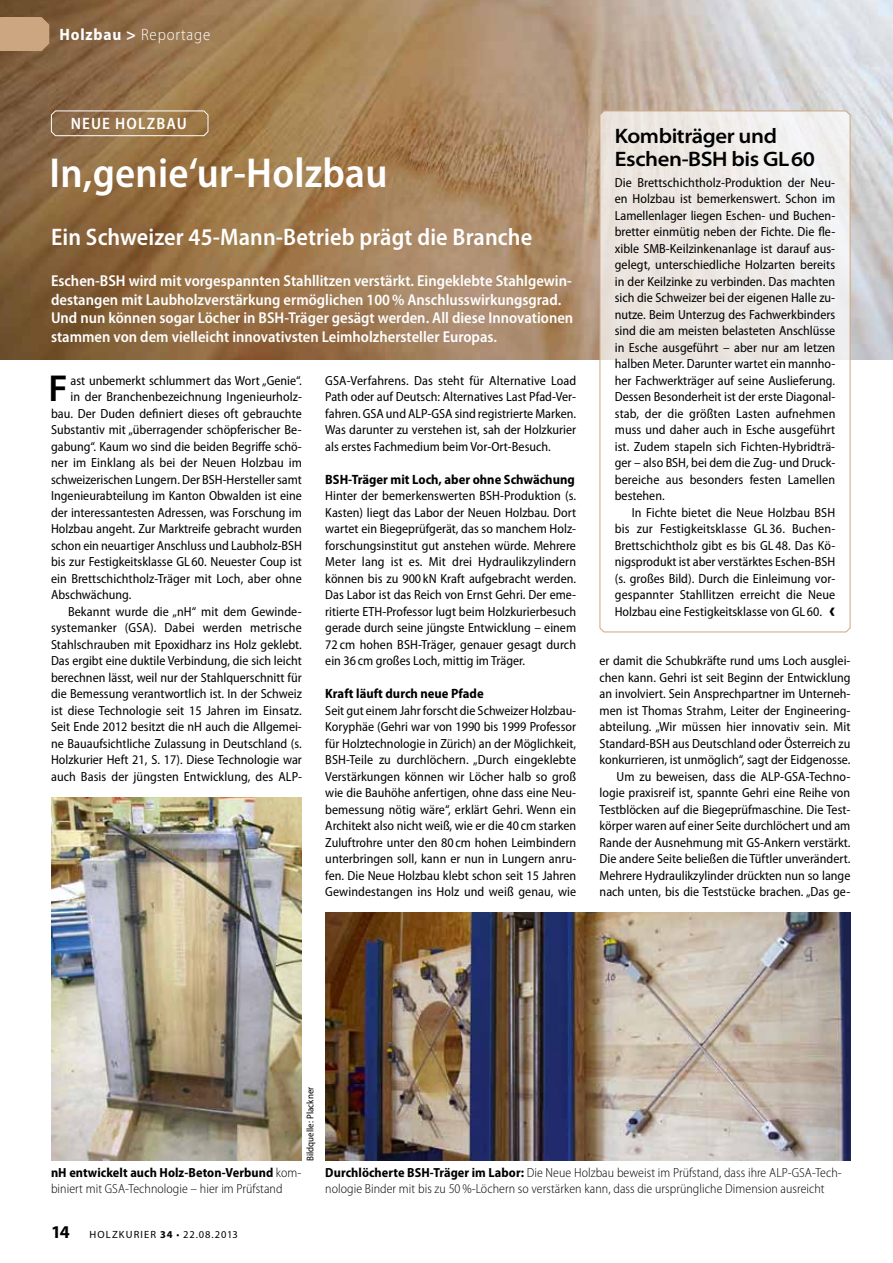
<style>
.page{position:relative;width:893px;height:1263px;background:#fff}
.page>*{position:absolute;margin:0;border:0;box-sizing:border-box;transform-origin:0 0}
.t1{font:600 semi-condensed 42px "Myriad Pro";letter-spacing:.005em;color:#fff}
.t2{font:600 37.65px "Myriad Pro";color:#000}
.t3{font:600 semi-condensed 24px "Myriad Pro";letter-spacing:.005em;color:#fff}
.t4{font:600 semi-expanded 21px/23.4px "Myriad Pro";letter-spacing:-.02em;color:#000}
.t5{font:300 semi-condensed 16.5px "Myriad Pro";letter-spacing:.05em;color:#fff}
.t6{font:600 semi-condensed 16.5px "Myriad Pro";letter-spacing:.07em;color:#fff}
.t7{font:600 semi-condensed 15.75px/18.8px "Myriad Pro";color:#fff}
.t8{font:700 semi-condensed 13.5px "Myriad Pro";color:#000}
.t9{font:semi-condensed 13.2px/16.5px "Myriad Pro";color:#000;text-align:justify}
.t10{font:300 semi-condensed 13.2px/16.5px "Myriad Pro";letter-spacing:.005em;color:#000}
.t11{font:10.5px "Myriad Pro";letter-spacing:.105em;color:#000}
.t12{font:semi-condensed 9.75px "Myriad Pro";letter-spacing:.005em;color:#000}
.s1{font-weight:700}
.s2{font-weight:900;font-stretch:semi-expanded;font-size:21px}
.s3{font-weight:700;font-size:18px}
</style>
<div class="page">
<img style="left:0;top:0;width:893px;height:359px">
<div style="left:51px;top:111px;width:157px;height:25px;border:1px solid #fff;border-radius:4px"></div>
<img style="left:325px;top:913px;width:525px;height:247px">
<svg style="left:599px;top:110px;width:252px;height:523px"></svg>
<img style="left:51px;top:797px;width:251px;height:363px">
<div style="left:0;top:17px;width:49px;height:34px;background:#cca681"></div>
<p class="t5" style="left:60px;top:26px;width:152px"><span class="s1">Holzbau &gt;</span> Reportage</p>
<p class="t6" style="left:71px;top:114px;width:78px">neue Holzba</p>
<p class="t6" style="left:177px;top:114px;width:12px">u</p>
<h1 class="t1" style="left:49px;top:150px;width:340px">In,genie‘ur-Holzbau</h1>
<h3 class="t3" style="left:51px;top:224px;width:483px">Ein Schweizer 45-Mann-Betrieb prägt die Branche</h3>
<p class="t7" style="left:51px;top:271px;width:524px">Eschen-BSH wird mit vorgespannten Stahllitzen verstärkt. Eingeklebte Stahlgewin&shy;destangen mit Laubholzverstärkung ermöglichen 100% Anschlusswirkungsgrad.<br>Und nun können sogar Löcher in BSH-Träger gesägt werden. All diese Innovationen stammen von dem vielleicht innovativsten Leimholzhersteller Europas.</p>
<h2 class="t2" style="left:48px;top:368px;width:21px">F</h2>
<p class="t9" style="left:71px;top:372px;width:233px">ast unbemerkt schlummert das Wort „Genie“.</p>
<p class="t9" style="left:325px;top:372px;width:253px">GSA-Verfahrens. Das steht für Alternative Load Path oder auf Deutsch: Alternatives Last Pfad-Ver&shy;fahren. GSA und ALP-GSA sind registrierte Marken.<br>Was darunter zu verstehen ist, sah der Holzkurier als erstes Fachmedium beim Vor-Ort-Besuch.</p>
<p class="t8" style="left:325px;top:472px;width:251px">BSH-Träger mit Loch, aber ohne Schwächung</p>
<p class="t9" style="left:325px;top:488px;width:252px">Hinter der bemerkenswerten BSH-Produktion (s.<br>Kasten) liegt das Labor der Neuen Holzbau. Dort wartet ein Biegeprüfgerät, das so manchem Holz&shy;forschungsinstitut gut anstehen würde. Mehrere Meter lang ist es. Mit drei Hydraulikzylindern können bis zu 900 kN Kraft aufgebracht werden.<br>Das Labor ist das Reich von Ernst Gehri. Der eme&shy;ritierte ETH-Professor lugt beim Holzkurierbesuch gerade durch seine jüngste Entwicklung – einem 72 cm hohen BSH-Träger, genauer gesagt durch ein 36 cm großes Loch, mittig im Träger.</p>
<p class="t8" style="left:325px;top:686px;width:160px">Kraft läuft durch neue Pfade</p>
<p class="t9" style="left:325px;top:702px;width:253px">Seit gut einem Jahr forscht die Schweizer Holzbau-Koryphäe (Gehri war von 1990 bis 1999 Professor für Holztechnologie in Zürich) an der Möglichkeit, BSH-Teile zu durchlöchern. „Durch eingeklebte Verstärkungen können wir Löcher halb so groß wie die Bauhöhe anfertigen, ohne dass eine Neu&shy;bemessung nötig wäre“, erklärt Gehri. Wenn ein Architekt also nicht weiß, wie er die 40 cm starken Zuluftrohre unter den 80 cm hohen Leimbindern unterbringen soll, kann er nun in Lungern anru&shy;fen. Die Neue Holzbau klebt schon seit 15 Jahren Gewindestangen ins Holz und weiß genau, wie</p>
<p class="t9" style="left:71px;top:389px;width:233px">in der Branchenbezeichnung Ingenieurholz-</p>
<p class="t9" style="left:51px;top:405px;width:252px">bau. Der Duden definiert dieses oft gebrauchte</p>
<p class="t9" style="left:51px;top:422px;width:252px">Substantiv mit „überragender schöpferischer Be-</p>
<p class="t9" style="left:51px;top:438px;width:252px">gabung“. Kaum wo sind die beiden Begriffe schö-</p>
<p class="t9" style="left:51px;top:455px;width:252px">ner im Einklang als bei der Neuen Holzbau im</p>
<p class="t9" style="left:51px;top:471px;width:252px">schweizerischen Lungern. Der BSH-Hersteller samt</p>
<p class="t9" style="left:51px;top:488px;width:252px">Ingenieurabteilung im Kanton Obwalden ist eine</p>
<p class="t9" style="left:51px;top:504px;width:252px">der interessantesten Adressen, was Forschung im</p>
<p class="t9" style="left:51px;top:521px;width:252px">Holzbau angeht. Zur Marktreife gebracht wurden</p>
<p class="t9" style="left:51px;top:537px;width:253px">schon ein neuartiger Anschluss und Laubholz-BSH</p>
<p class="t9" style="left:51px;top:554px;width:252px">bis zur Festigkeitsklasse GL 60. Neuester Coup ist</p>
<p class="t9" style="left:51px;top:570px;width:252px">ein Brettschichtholz-Träger mit Loch, aber ohne</p>
<p class="t9" style="left:51px;top:587px;width:82px">Abschwächung.</p>
<p class="t9" style="left:68px;top:603px;width:235px">Bekannt wurde die „nH“ mit dem Gewinde-</p>
<p class="t9" style="left:51px;top:620px;width:252px">systemanker (GSA). Dabei werden metrische</p>
<p class="t9" style="left:51px;top:636px;width:252px">Stahlschrauben mit Epoxidharz ins Holz geklebt.</p>
<p class="t9" style="left:51px;top:653px;width:252px">Das ergibt eine duktile Verbindung, die sich leicht</p>
<p class="t9" style="left:51px;top:669px;width:252px">berechnen lässt, weil nur der Stahlquerschnitt für</p>
<p class="t9" style="left:51px;top:686px;width:252px">die Bemessung verantwortlich ist. In der Schweiz</p>
<p class="t9" style="left:51px;top:702px;width:252px">ist diese Technologie seit 15 Jahren im Einsatz.</p>
<p class="t9" style="left:51px;top:719px;width:252px">Seit Ende 2012 besitzt die nH auch die Allgemei-</p>
<p class="t9" style="left:51px;top:735px;width:252px">ne Bauaufsichtliche Zulassung in Deutschland (s.</p>
<p class="t9" style="left:51px;top:752px;width:252px">Holzkurier Heft 21, S. 17). Diese Technologie war</p>
<p class="t9" style="left:51px;top:768px;width:252px">auch Basis der jüngsten Entwicklung, des ALP-</p>
<h3 class="t4" style="left:615px;top:125px;width:202px">Kombiträger und<br>Eschen-BSH bis GL60</h3>
<p class="t9" style="left:615px;top:174px;width:222px">Die Brettschichtholz-Produktion der Neu&shy;en Holzbau ist bemerkenswert. Schon im Lamellenlager liegen Eschen- und Buchen&shy;bretter einmütig neben der Fichte. Die fle&shy;xible SMB-Keilzinkenanlage ist darauf aus&shy;gelegt, unterschiedliche Holzarten bereits in der Keilzinke zu verbinden. Das machten sich die Schweizer bei der eigenen Halle zu&shy;nutze. Beim Unterzug des Fachwerkbinders sind die am meisten belasteten Anschlüsse in Esche ausgeführt – aber nur am letzen halben Meter. Darunter wartet ein mannho&shy;her Fachwerkträger auf seine Auslieferung.<br>Dessen Besonderheit ist der erste Diagonal&shy;stab, der die größten Lasten aufnehmen muss und daher auch in Esche ausgeführt ist. Zudem stapeln sich Fichten-Hybridträ&shy;ger – also BSH, bei dem die Zug- und Druck&shy;bereiche aus besonders festen Lamellen bestehen.</p>
<p class="t9" style="left:615px;top:504px;width:222px;text-indent:17px">In Fichte bietet die Neue Holzbau BSH bis zur Festigkeitsklasse GL 36. Buchen-Brettschichtholz gibt es bis GL 48. Das Kö&shy;nigsprodukt ist aber verstärktes Eschen-BSH (s. großes Bild). Durch die Einleimung vor&shy;gespannter Stahllitzen erreicht die Neue Holzbau eine Festigkeitsklasse von GL 60. <span class="s2">‹</span></p>
<p class="t9" style="left:600px;top:653px;width:252px;text-align:right">er damit die Schubkräfte rund ums Loch ausglei&shy;chen kann. Gehri ist seit Beginn der Entwicklung an involviert. Sein Ansprechpartner im Unterneh&shy;men ist Thomas Strahm, Leiter der Engineering&shy;abteilung. „Wir müssen hier innovativ sein. Mit Standard-BSH aus Deutschland oder Österreich zu konkurrieren, ist unmöglich“, sagt der Eidgenosse.<br>Um zu beweisen, dass die ALP-GSA-Techno&shy;logie praxisreif ist, spannte Gehri eine Reihe von Testblöcken auf die Biegeprüfmaschine. Die Test&shy;körper waren auf einer Seite durchlöchert und am Rande der Ausnehmung mit GS-Ankern verstärkt.<br>Die andere Seite beließen die Tüftler unverändert.<br>Mehrere Hydraulikzylinder drückten nun so lange nach unten, bis die Teststücke brachen. „Das ge-</p>
<p class="t12" style="left:305px;top:1161px;width:76px;rotate:-90deg">Bildquelle: Plackner</p>
<p class="t10" style="left:51px;top:1164px;width:252px"><span class="s1">nH entwickelt auch Holz-Beton-Verbund</span> kom&shy;biniert mit GSA-Technologie – hier im Prüfstand</p>
<p class="t11" style="left:51px;top:1229px;width:189px"><span class="s3">14</span> HOLZKURIER <span class="s1">34</span> • 22.08.2013</p>
<p class="t10" style="left:325px;top:1164px;width:518px"><span class="s1">Durchlöcherte BSH-Träger im Labor:</span> Die Neue Holzbau beweist im Prüfstand, dass ihre ALP-GSA-Tech&shy;nologie Binder mit bis zu 50%-Löchern so verstärken kann, dass die ursprüngliche Dimension ausreicht</p>
</div>
